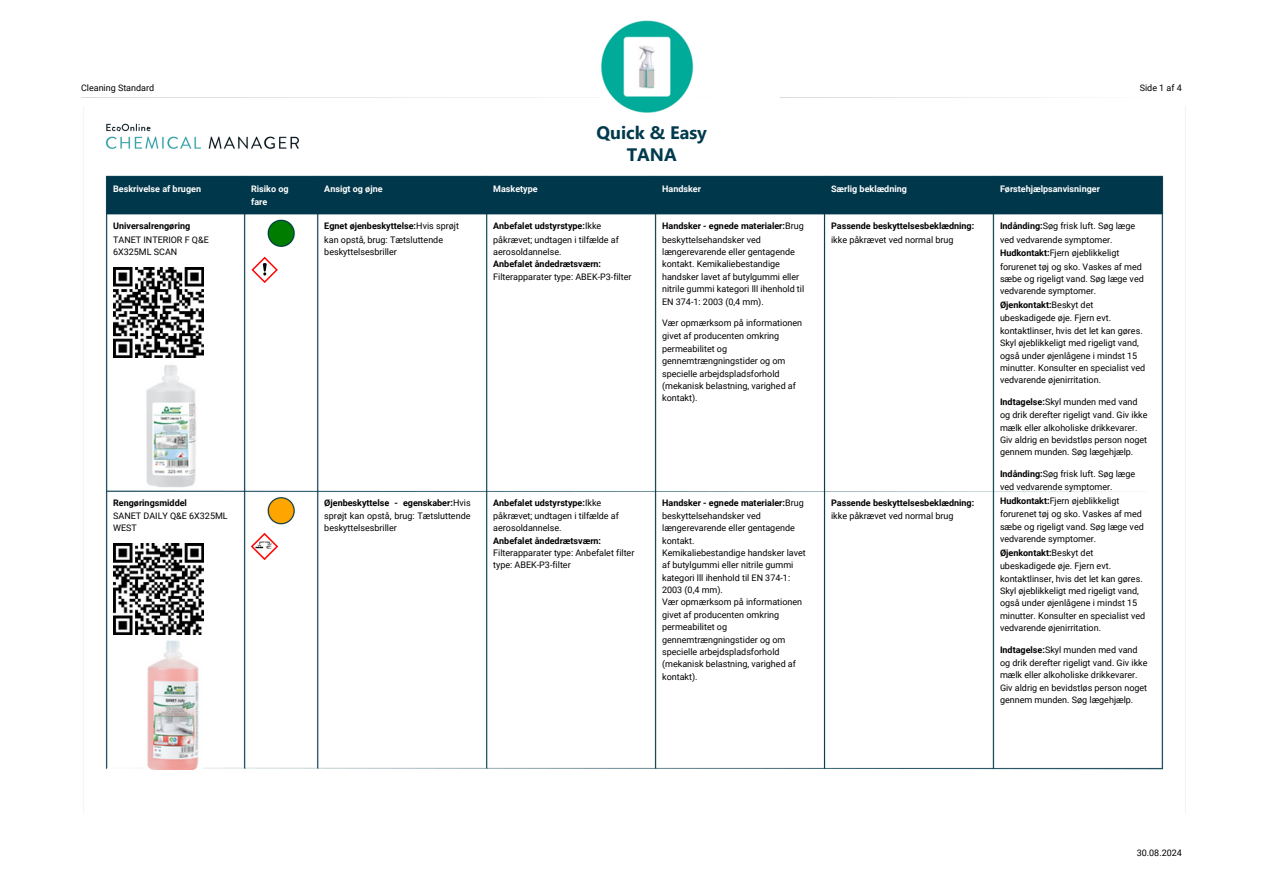
<style>
.page{position:relative;width:1263px;height:894px;background:#fff}
.page>*{position:absolute;margin:0;border:0;box-sizing:border-box;transform-origin:0 0}
.t1{font:700 18px/21.6px "Segoe UI";color:#013a4d;text-align:center}
.t2{font:9px/12.3px "Roboto";color:#000}
.t3{font:700 9px/12.3px "Roboto";color:#000}
.t4{font:700 9px/12.3px "Roboto";color:#fff}
.s1{font-weight:400}
.s2{font-weight:700}
</style>
<div class="page">
<img style="left:83px;top:106px;width:1103px;height:707px">
<svg style="left:251px;top:256px;width:27px;height:27px"></svg>
<img style="left:113px;top:267px;width:90px;height:90px">
<img style="left:113px;top:543px;width:90px;height:90px">
<img style="left:244px;top:525px;width:42px;height:42px">
<hr style="left:81px;top:98px;width:699px;height:1px;background:#000">
<hr style="left:780px;top:98px;width:402px;height:1px;background:#000">
<img style="left:145px;top:362px;width:52px;height:126px">
<img style="left:143px;top:638px;width:60px;height:130px">
<img style="left:601px;top:20px;width:93px;height:92px">
<p class="t2" style="left:81px;top:82px;width:75px">Cleaning Standard</p>
<p class="t2" style="left:1140px;top:82px;width:44px">Side 1 af 4</p>
<p class="t1" style="left:596px;top:121px;width:112px">Quick &amp; Easy<br>TANA</p>
<p class="t4" style="left:113px;top:183px;width:89px">Beskrivelse af brugen</p>
<p class="t3" style="left:113px;top:220px;width:79px">Universalrengøring</p>
<p class="t2" style="left:113px;top:233px;width:97px">TANET INTERIOR F Q&amp;E</p>
<p class="t2" style="left:113px;top:246px;width:66px">6X325ML SCAN</p>
<h2 class="t4" style="left:251px;top:183px;width:39px">Risiko og fare</h2>
<p class="t4" style="left:324px;top:183px;width:60px">Ansigt og øjne</p>
<h2 class="t3" style="left:324px;top:220px;width:136px">Egnet øjenbeskyttelse:<span class="s1">Hvis sprøjt</span></h2>
<p class="t2" style="left:324px;top:233px;width:120px">kan opstå, brug: Tætsluttende</p>
<p class="t2" style="left:324px;top:246px;width:74px">beskyttelsesbriller</p>
<p class="t4" style="left:493px;top:183px;width:46px">Masketype</p>
<h2 class="t3" style="left:493px;top:220px;width:110px">Anbefalet udstyrstype:<span class="s1">Ikke</span></h2>
<p class="t2" style="left:493px;top:233px;width:127px">påkrævet; undtagen i tilfælde af</p>
<p class="t2" style="left:493px;top:246px;width:70px">aerosoldannelse.</p>
<p class="t3" style="left:493px;top:258px;width:109px">Anbefalet åndedrætsværn:</p>
<p class="t2" style="left:493px;top:270px;width:140px">Filterapparater type: ABEK-P3-filter</p>
<p class="t2" style="left:113px;top:497px;width:116px"><span class="s2">Rengøringsmiddel<br></span>SANET DAILY Q&amp;E 6X325ML<br>WEST</p>
<p class="t2" style="left:324px;top:497px;width:148px;text-align:justify"><span class="s2">Øjenbeskyttelse - egenskaber:</span>Hvis sprøjt kan opstå, brug: Tætsluttende beskyttelsesbriller</p>
<p class="t2" style="left:493px;top:497px;width:143px"><span class="s2">Anbefalet udstyrstype:</span>Ikke påkrævet; undtagen i tilfælde af aerosoldannelse.<br><span class="s2">Anbefalet åndedrætsværn:<br></span>Filterapparater type: Anbefalet filter type: ABEK-P3-filter</p>
<p class="t4" style="left:662px;top:183px;width:40px">Handsker</p>
<h2 class="t3" style="left:662px;top:220px;width:143px">Handsker - egnede materialer:<span class="s1">Brug</span></h2>
<p class="t2" style="left:662px;top:233px;width:100px">beskyttelsehandsker ved</p>
<p class="t2" style="left:662px;top:246px;width:134px">længerevarende eller gentagende</p>
<p class="t2" style="left:662px;top:258px;width:119px">kontakt. Kemikaliebestandige</p>
<p class="t2" style="left:662px;top:270px;width:139px">handsker lavet af butylgummi eller</p>
<p class="t2" style="left:662px;top:283px;width:144px">nitrile gummi kategori lll ihenhold til</p>
<p class="t2" style="left:662px;top:295px;width:103px">EN 374-1: 2003 (0,4 mm).</p>
<p class="t2" style="left:662px;top:316px;width:141px">Vær opmærksom på informationen</p>
<p class="t2" style="left:662px;top:330px;width:119px">givet af producenten omkring</p>
<p class="t2" style="left:662px;top:342px;width:66px">permeabilitet og</p>
<p class="t2" style="left:662px;top:355px;width:125px">gennemtrængningstider og om</p>
<p class="t2" style="left:662px;top:367px;width:119px">specielle arbejdspladsforhold</p>
<p class="t2" style="left:662px;top:379px;width:135px">(mekanisk belastning, varighed af</p>
<p class="t2" style="left:662px;top:392px;width:37px">kontakt).</p>
<p class="t4" style="left:831px;top:183px;width:77px">Særlig beklædning</p>
<h2 class="t3" style="left:831px;top:220px;width:145px">Passende beskyttelsesbeklædning:</h2>
<p class="t2" style="left:831px;top:233px;width:124px">ikke påkrævet ved normal brug</p>
<p class="t2" style="left:662px;top:497px;width:145px"><span class="s2">Handsker - egnede materialer:</span>Brug beskyttelsehandsker ved længerevarende eller gentagende kontakt.<br>Kemikaliebestandige handsker lavet af butylgummi eller nitrile gummi kategori lll ihenhold til EN 374-1:<br>2003 (0,4 mm).<br>Vær opmærksom på informationen givet af producenten omkring permeabilitet og gennemtrængningstider og om specielle arbejdspladsforhold (mekanisk belastning, varighed af kontakt).</p>
<p class="t3" style="left:831px;top:497px;width:145px">Passende beskyttelsesbeklædning: <span class="s1">ikke påkrævet ved normal brug</span></p>
<p class="t4" style="left:1000px;top:183px;width:101px">Førstehjælpsanvisninger</p>
<h2 class="t2" style="left:1000px;top:220px;width:137px"><span class="s2">Indånding:</span>Søg frisk luft. Søg læge</h2>
<p class="t2" style="left:1000px;top:233px;width:114px">ved vedvarende symptomer.</p>
<p class="t2" style="left:1000px;top:247px;width:121px"><span class="s2">Hudkontakt:</span>Fjern øjeblikkeligt</p>
<p class="t2" style="left:1000px;top:260px;width:144px">forurenet tøj og sko. Vaskes af med</p>
<p class="t2" style="left:1000px;top:273px;width:145px">sæbe og rigeligt vand. Søg læge ved</p>
<p class="t2" style="left:1000px;top:285px;width:98px">vedvarende symptomer.</p>
<p class="t3" style="left:1000px;top:298px;width:95px">Øjenkontakt:<span class="s1">Beskyt det</span></p>
<p class="t2" style="left:1000px;top:312px;width:113px">ubeskadigede øje. Fjern evt.</p>
<p class="t2" style="left:1000px;top:324px;width:144px">kontaktlinser, hvis det let kan gøres.</p>
<p class="t2" style="left:1000px;top:337px;width:140px">Skyl øjeblikkeligt med rigeligt vand,</p>
<p class="t2" style="left:1000px;top:349px;width:139px">også under øjenlågene i mindst 15</p>
<p class="t2" style="left:1000px;top:361px;width:147px">minutter. Konsulter en specialist ved</p>
<p class="t2" style="left:1000px;top:374px;width:103px">vedvarende øjenirritation.</p>
<p class="t2" style="left:1000px;top:395px;width:139px"><span class="s2">Indtagelse:</span>Skyl munden med vand</p>
<p class="t2" style="left:1000px;top:409px;width:149px">og drik derefter rigeligt vand. Giv ikke</p>
<p class="t2" style="left:1000px;top:421px;width:139px">mælk eller alkoholiske drikkevarer.</p>
<p class="t2" style="left:1000px;top:433px;width:149px">Giv aldrig en bevidstløs person noget</p>
<p class="t2" style="left:1000px;top:446px;width:135px">gennem munden. Søg lægehjælp.</p>
<p class="t2" style="left:1000px;top:467px;width:137px"><span class="s2">Indånding:</span>Søg frisk luft. Søg læge</p>
<p class="t2" style="left:1000px;top:481px;width:114px">ved vedvarende symptomer.</p>
<p class="t2" style="left:1000px;top:494px;width:121px"><span class="s2">Hudkontakt:</span>Fjern øjeblikkeligt</p>
<p class="t2" style="left:1000px;top:508px;width:144px">forurenet tøj og sko. Vaskes af med</p>
<p class="t2" style="left:1000px;top:520px;width:145px">sæbe og rigeligt vand. Søg læge ved</p>
<p class="t2" style="left:1000px;top:532px;width:98px">vedvarende symptomer.</p>
<p class="t3" style="left:1000px;top:546px;width:95px">Øjenkontakt:<span class="s1">Beskyt det</span></p>
<p class="t2" style="left:1000px;top:559px;width:113px">ubeskadigede øje. Fjern evt.</p>
<p class="t2" style="left:1000px;top:572px;width:144px">kontaktlinser, hvis det let kan gøres.</p>
<p class="t2" style="left:1000px;top:584px;width:140px">Skyl øjeblikkeligt med rigeligt vand,</p>
<p class="t2" style="left:1000px;top:597px;width:139px">også under øjenlågene i mindst 15</p>
<p class="t2" style="left:1000px;top:609px;width:147px">minutter. Konsulter en specialist ved</p>
<p class="t2" style="left:1000px;top:621px;width:103px">vedvarende øjenirritation.</p>
<p class="t2" style="left:1000px;top:643px;width:139px"><span class="s2">Indtagelse:</span>Skyl munden med vand</p>
<p class="t2" style="left:1000px;top:656px;width:149px">og drik derefter rigeligt vand. Giv ikke</p>
<p class="t2" style="left:1000px;top:669px;width:139px">mælk eller alkoholiske drikkevarer.</p>
<p class="t2" style="left:1000px;top:681px;width:149px">Giv aldrig en bevidstløs person noget</p>
<p class="t2" style="left:1000px;top:693px;width:135px">gennem munden. Søg lægehjælp.</p>
<p class="t2" style="left:1137px;top:846px;width:47px">30.08.2024</p>
</div>
